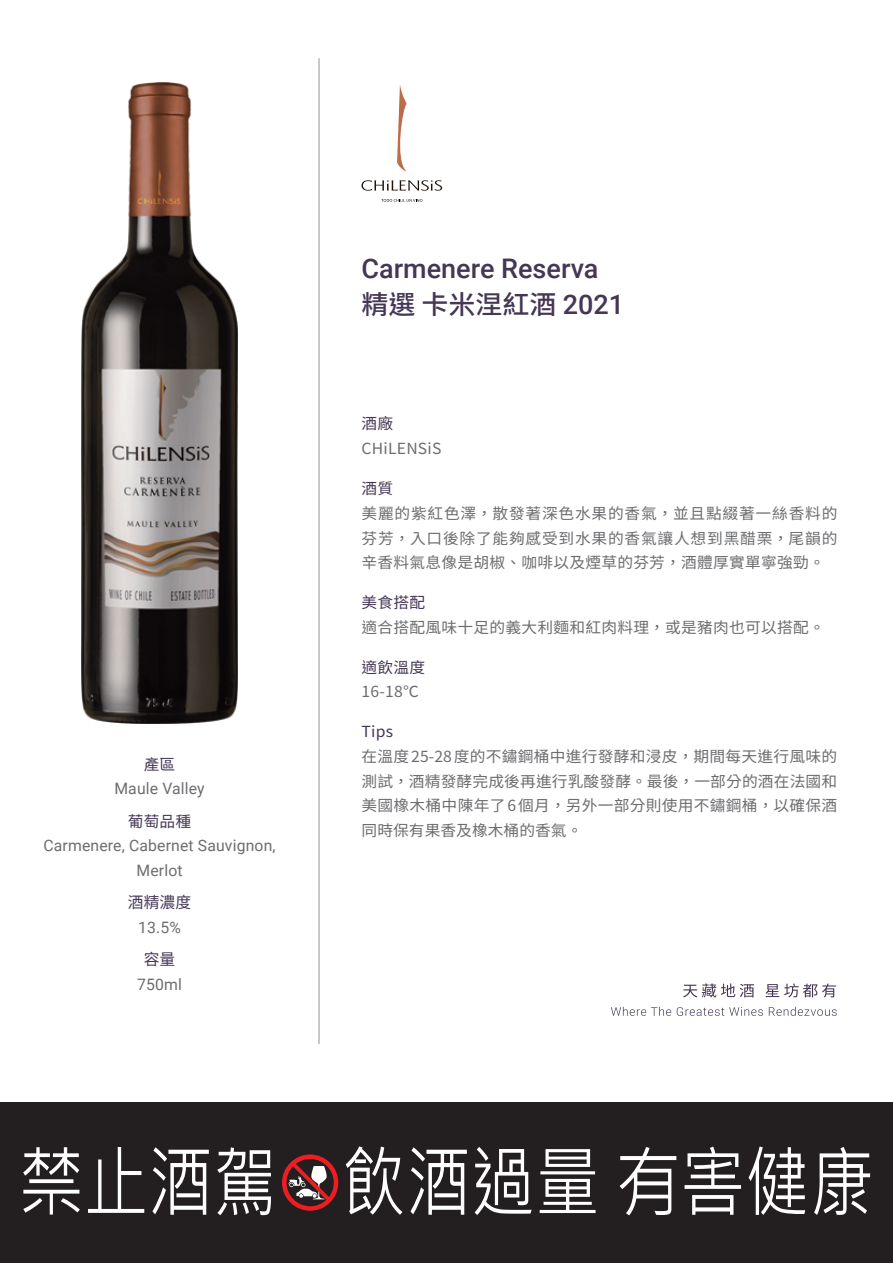
<style>
.page{position:relative;width:893px;height:1263px;background:#fff}
.page>*{position:absolute;margin:0;border:0;box-sizing:border-box;transform-origin:0 0}
.t1{font:77.4px "Microsoft Jheng Hei";color:#fff;scale:.83 1}
.t2{font:500 27px "Roboto";color:#453754}
.t3{font:500 26.25px "Noto Sans CJ Ktc";color:#453754}
.t4{font:15.75px/24.8px "Roboto";letter-spacing:.01em;color:#6c6d70;text-align:center}
.t5{font:15.75px "Noto Sans CJ Ktc";letter-spacing:.01em;color:#453754}
.t6{font:15.3px/24.8px "Noto Sans CJ Ktc";letter-spacing:.015em;color:#6c6d70;text-align:justify}
.t7{font:15.3px "Noto Sans CJ Ktc";letter-spacing:.015em;color:#453754}
.s1{font-family:"Roboto";font-size:27px}
</style>
<div class="page">
<hr style="left:319px;top:58px;width:1px;height:986px;background:#939598">
<div style="left:0;top:1102px;width:893px;height:161px;background:#231f20"></div>
<svg style="left:282px;top:1154px;width:56px;height:57px"></svg>
<svg style="left:611px;top:1007px;width:60px;height:9px"></svg>
<svg style="left:677px;top:1007px;width:86px;height:9px"></svg>
<svg style="left:769px;top:1007px;width:68px;height:9px"></svg>
<svg style="left:683px;top:983px;width:71px;height:14px"></svg>
<svg style="left:765px;top:983px;width:71px;height:14px"></svg>
<img style="left:82px;top:83px;width:156px;height:641px">
<svg style="left:362px;top:180px;width:80px;height:11px"></svg>
<svg style="left:397px;top:85px;width:10px;height:86px"></svg>
<svg style="left:381px;top:199px;width:41px;height:3px"></svg>
<p class="t7" style="left:144px;top:755px;width:33px">產區</p>
<p class="t4" style="left:114px;top:776px;width:92px">Maule Valley</p>
<p class="t7" style="left:128px;top:812px;width:65px">葡萄品種</p>
<p class="t4" style="left:43px;top:833px;width:234px">Carmenere, Cabernet Sauvignon,<br>Merlot</p>
<p class="t5" style="left:128px;top:894px;width:65px">酒精濃度</p>
<p class="t4" style="left:138px;top:915px;width:44px">13.5%</p>
<p class="t5" style="left:144px;top:951px;width:33px">容量</p>
<p class="t4" style="left:137px;top:972px;width:46px">750ml</p>
<h2 class="t2" style="left:362px;top:249px;width:238px">Carmenere Reserva</h2>
<h3 class="t3" style="left:362px;top:289px;width:264px">精選 卡米涅紅酒 <span class="s1">2021</span></h3>
<p class="t7" style="left:362px;top:415px;width:33px">酒廠</p>
<p class="t6" style="left:362px;top:437px;width:82px">CHiLENSiS</p>
<p class="t7" style="left:362px;top:480px;width:33px">酒質</p>
<p class="t6" style="left:362px;top:501px;width:477px">美麗的紫紅色澤，散發著深色水果的香氣，並且點綴著一絲香料的芬芳，入口後除了能夠感受到水果的香氣讓人想到黑醋栗，尾韻的辛香料氣息像是胡椒、咖啡以及煙草的芬芳，酒體厚實單寧強勁。</p>
<p class="t7" style="left:362px;top:594px;width:65px">美食搭配</p>
<p class="t6" style="left:362px;top:615px;width:465px">適合搭配風味十足的義大利麵和紅肉料理，或是豬肉也可以搭配。</p>
<p class="t7" style="left:362px;top:658px;width:65px">適飲溫度</p>
<p class="t6" style="left:362px;top:680px;width:59px">16-18℃</p>
<p class="t7" style="left:362px;top:723px;width:33px">Tips</p>
<p class="t6" style="left:362px;top:744px;width:477px">在溫度 25-28度的不鏽鋼桶中進行發酵和浸皮，期間每天進行風味的測試，酒精發酵完成後再進行乳酸發酵。最後，一部分的酒在法國和美國橡木桶中陳年了6個月，另外一部分則使用不鏽鋼桶，以確保酒同時保有果香及橡木桶的香氣。</p>
<h1 class="t1" style="left:19px;top:1134px;width:1031px">禁止酒駕 飲酒過量 有害健康</h1>
</div>
